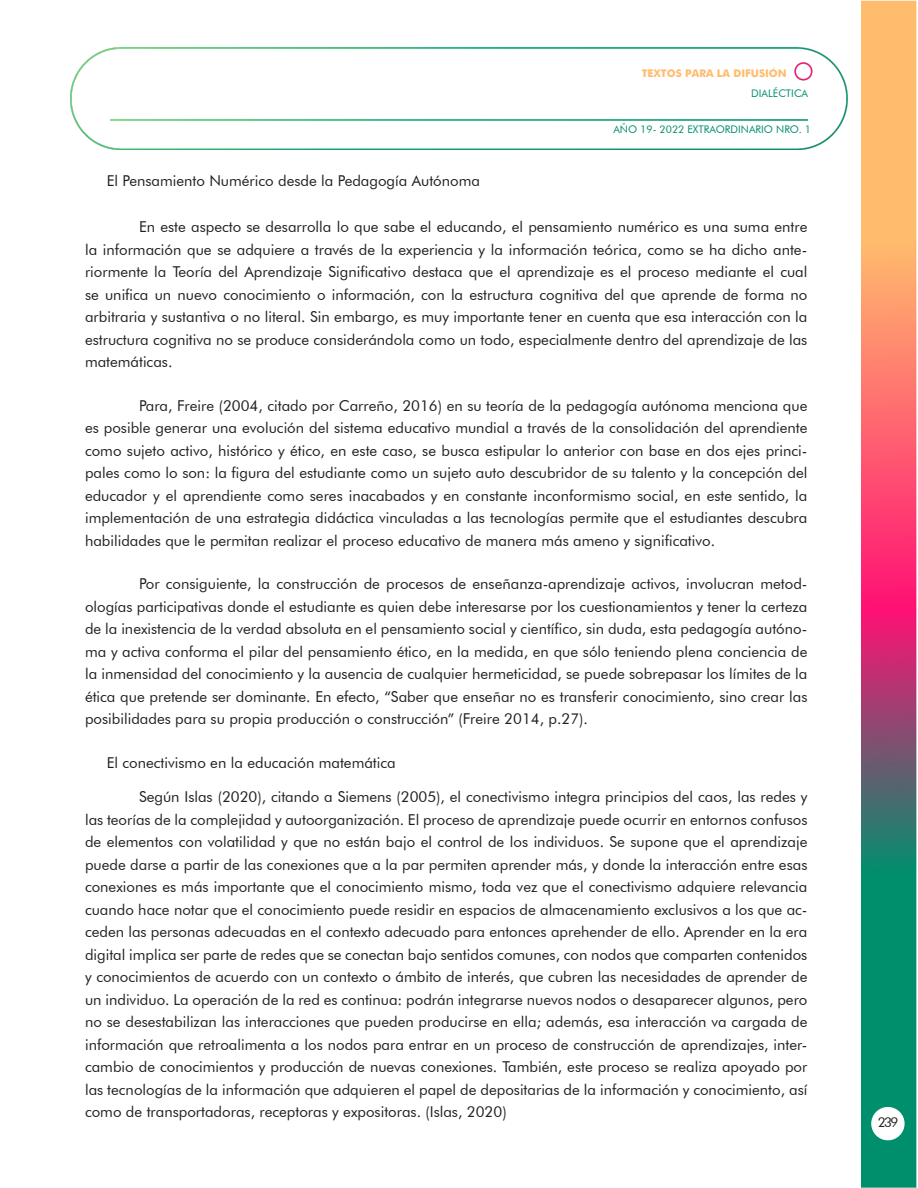
<style>
.page{position:relative;width:918px;height:1188px;background:#fff}
.page>*{position:absolute;margin:0;border:0;box-sizing:border-box;transform-origin:0 0}
.IEEE_Normal{font:15px/22.5px "Futura BT";color:#231f20;text-align:justify}
.t1{font:13.5px "Futura BT";color:#231f20}
.t2{font:10.5px "Futura BT";color:#008f6d}
.t3{font:700 10.5px "Futura";color:#ffbc6d}
</style>
<div class="page">
<img style="left:861px;top:0;width:56px;height:1188px">
<img style="left:71px;top:48px;width:776px;height:102px">
<div style="left:871px;top:1107px;width:34px;height:33px;background:#fff;border-radius:50%"></div>
<p class="t3" style="left:642px;top:66px;width:147px">TEXTOS PARA LA DIFUSIÓN</p>
<p class="t2" style="left:751px;top:87px;width:58px">DIALÉCTICA</p>
<p class="t2" style="left:613px;top:123px;width:199px">AÑO 19- 2022 EXTRAORDINARIO NRO. 1</p>
<p class="IEEE_Normal" style="left:107px;top:169px;width:375px">El Pensamiento Numérico desde la Pedagogía Autónoma</p>
<p class="IEEE_Normal" style="left:85px;top:216px;width:724px;text-indent:54px">En este aspecto se desarrolla lo que sabe el educando, el pensamiento numérico es una suma entre la información que se adquiere a través de la experiencia y la información teórica, como se ha dicho ante&shy;riormente la Teoría del Aprendizaje Significativo destaca que el aprendizaje es el proceso mediante el cual se unifica un nuevo conocimiento o información, con la estructura cognitiva del que aprende de forma no arbitraria y sustantiva o no literal. Sin embargo, es muy importante tener en cuenta que esa interacción con la estructura cognitiva no se produce considerándola como un todo, especialmente dentro del aprendizaje de las matemáticas.</p>
<p class="IEEE_Normal" style="left:85px;top:394px;width:724px;text-indent:54px">Para, Freire (2004, citado por Carreño, 2016) en su teoría de la pedagogía autónoma menciona que es posible generar una evolución del sistema educativo mundial a través de la consolidación del aprendiente como sujeto activo, histórico y ético, en este caso, se busca estipular lo anterior con base en dos ejes princi&shy;pales como lo son: la figura del estudiante como un sujeto auto descubridor de su talento y la concepción del educador y el aprendiente como seres inacabados y en constante inconformismo social, en este sentido, la implementación de una estrategia didáctica vinculadas a las tecnologías permite que el estudiantes descubra habilidades que le permitan realizar el proceso educativo de manera más ameno y significativo.</p>
<p class="IEEE_Normal" style="left:85px;top:573px;width:724px;text-indent:54px">Por consiguiente, la construcción de procesos de enseñanza-aprendizaje activos, involucran metod&shy;ologías participativas donde el estudiante es quien debe interesarse por los cuestionamientos y tener la certeza de la inexistencia de la verdad absoluta en el pensamiento social y científico, sin duda, esta pedagogía autóno&shy;ma y activa conforma el pilar del pensamiento ético, en la medida, en que sólo teniendo plena conciencia de la inmensidad del conocimiento y la ausencia de cualquier hermeticidad, se puede sobrepasar los límites de la ética que pretende ser dominante. En efecto, “Saber que enseñar no es transferir conocimiento, sino crear las posibilidades para su propia producción o construcción” (Freire 2014, p.27).</p>
<p class="IEEE_Normal" style="left:107px;top:751px;width:291px">El conectivismo en la educación matemática</p>
<p class="IEEE_Normal" style="left:85px;top:786px;width:724px;text-indent:54px">Según Islas (2020), citando a Siemens (2005), el conectivismo integra principios del caos, las redes y las teorías de la complejidad y autoorganización. El proceso de aprendizaje puede ocurrir en entornos confusos de elementos con volatilidad y que no están bajo el control de los individuos. Se supone que el aprendizaje puede darse a partir de las conexiones que a la par permiten aprender más, y donde la interacción entre esas conexiones es más importante que el conocimiento mismo, toda vez que el conectivismo adquiere relevancia cuando hace notar que el conocimiento puede residir en espacios de almacenamiento exclusivos a los que ac&shy;ceden las personas adecuadas en el contexto adecuado para entonces aprehender de ello. Aprender en la era digital implica ser parte de redes que se conectan bajo sentidos comunes, con nodos que comparten contenidos y conocimientos de acuerdo con un contexto o ámbito de interés, que cubren las necesidades de aprender de un individuo. La operación de la red es continua: podrán integrarse nuevos nodos o desaparecer algunos, pero no se desestabilizan las interacciones que pueden producirse en ella; además, esa interacción va cargada de información que retroalimenta a los nodos para entrar en un proceso de construcción de aprendizajes, inter&shy;cambio de conocimientos y producción de nuevas conexiones. También, este proceso se realiza apoyado por las tecnologías de la información que adquieren el papel de depositarias de la información y conocimiento, así como de transportadoras, receptoras y expositoras. (Islas, 2020)</p>
<p class="t1" style="left:878px;top:1114px;width:22px">239</p>
</div>
